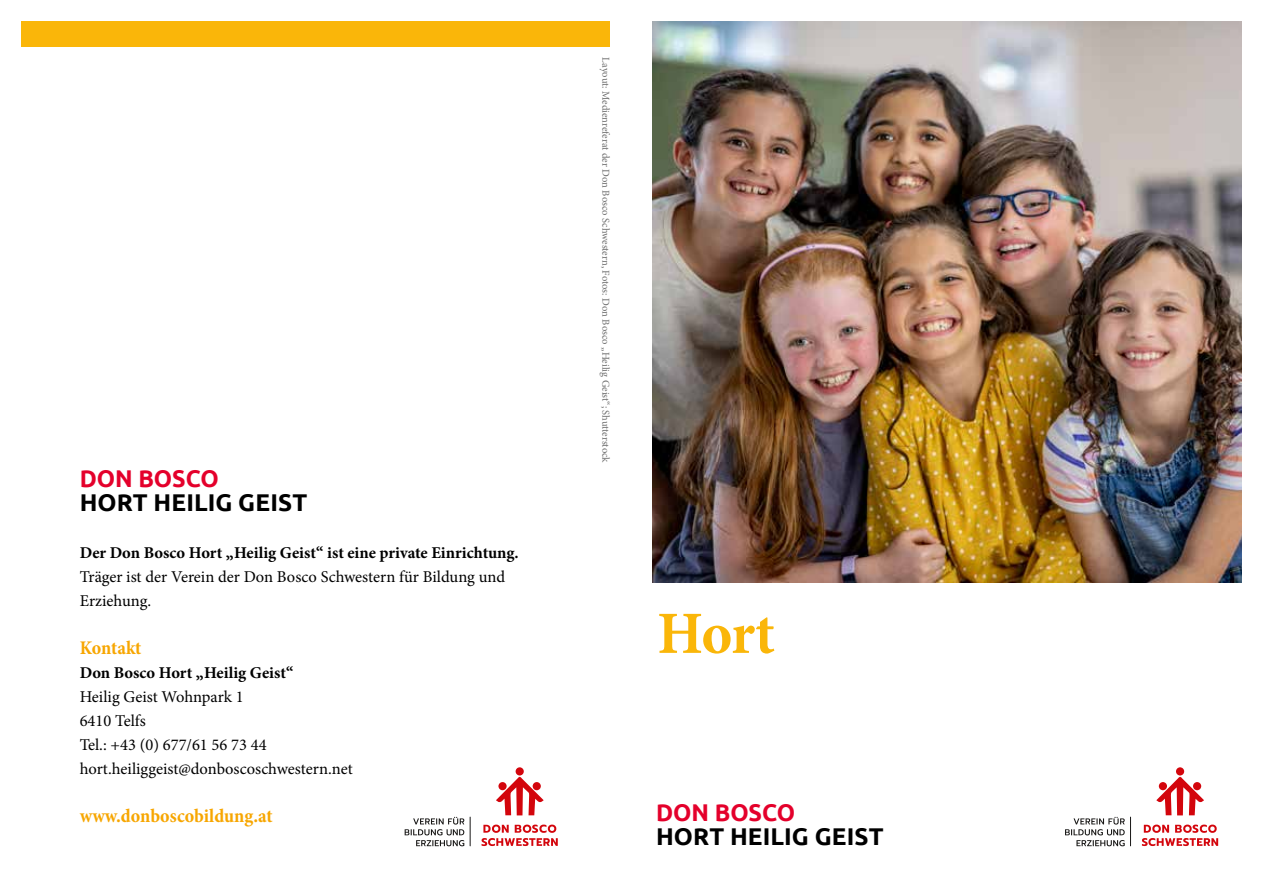
<style>
.page{position:relative;width:1263px;height:893px;background:#fff}
.page>*{position:absolute;margin:0;border:0;box-sizing:border-box;transform-origin:0 0}
.t1{font:700 60px "Minion Pro";color:#fab609}
.t2{font:700 24.15px "Ubuntu";letter-spacing:.005em;color:#000}
.t3{font:700 24.15px "Ubuntu";color:#e4002b;scale:.96 1}
.t4{font:700 condensed 19.5px "Minion Pro";color:#f7a600}
.t5{font:16.5px/24px "Minion Pro";color:#000}
.t6{font:700 16.5px "Minion Pro";color:#000}
.t7{font:10.5px "Minion Pro";color:#6e6e6e}
</style>
<div class="page">
<img style="left:653px;top:21px;width:589px;height:561px">
<div style="left:21px;top:21px;width:589px;height:26px;background:#fab609"></div>
<svg style="left:1065px;top:817px;width:66px;height:29px"></svg>
<svg style="left:1142px;top:767px;width:76px;height:79px"></svg>
<svg style="left:470px;top:817px;width:1px;height:29px"></svg>
<svg style="left:405px;top:817px;width:59px;height:29px"></svg>
<svg style="left:481px;top:767px;width:77px;height:79px"></svg>
<h2 class="t3" style="left:80px;top:463px;width:146px">DON BOSCO</h2>
<h2 class="t2" style="left:80px;top:487px;width:229px">HORT HEILIG GEIST</h2>
<p class="t6" style="left:80px;top:541px;width:440px">Der Don Bosco Hort „Heilig Geist“ ist eine private Einrichtung.</p>
<p class="t5" style="left:80px;top:565px;width:427px">Träger ist der Verein der Don Bosco Schwestern für Bildung und<br>Erziehung.</p>
<p class="t4" style="left:80px;top:634px;width:63px">Kontakt</p>
<p class="t6" style="left:80px;top:661px;width:215px">Don Bosco Hort „Heilig Geist“</p>
<p class="t5" style="left:80px;top:685px;width:275px">Heilig Geist Wohnpark 1<br>6410 Telfs<br>Tel.: +43 (0) 677/61 56 73 44 hort.heiliggeist@donboscoschwestern.net</p>
<p class="t4" style="left:80px;top:802px;width:194px">www.donboscobildung.at</p>
<p class="t7" style="left:613px;top:57px;width:407px;rotate:90deg">Layout: Medienreferat der Don Bosco Schwestern, Fotos: Don Bosco „Heilig Geist“; Shutterstock</p>
<h1 class="t1" style="left:657px;top:591px;width:119px">Hort</h1>
<h2 class="t3" style="left:656px;top:797px;width:146px">DON BOSCO</h2>
<h2 class="t2" style="left:656px;top:822px;width:229px">HORT HEILIG GEIST</h2>
</div>
